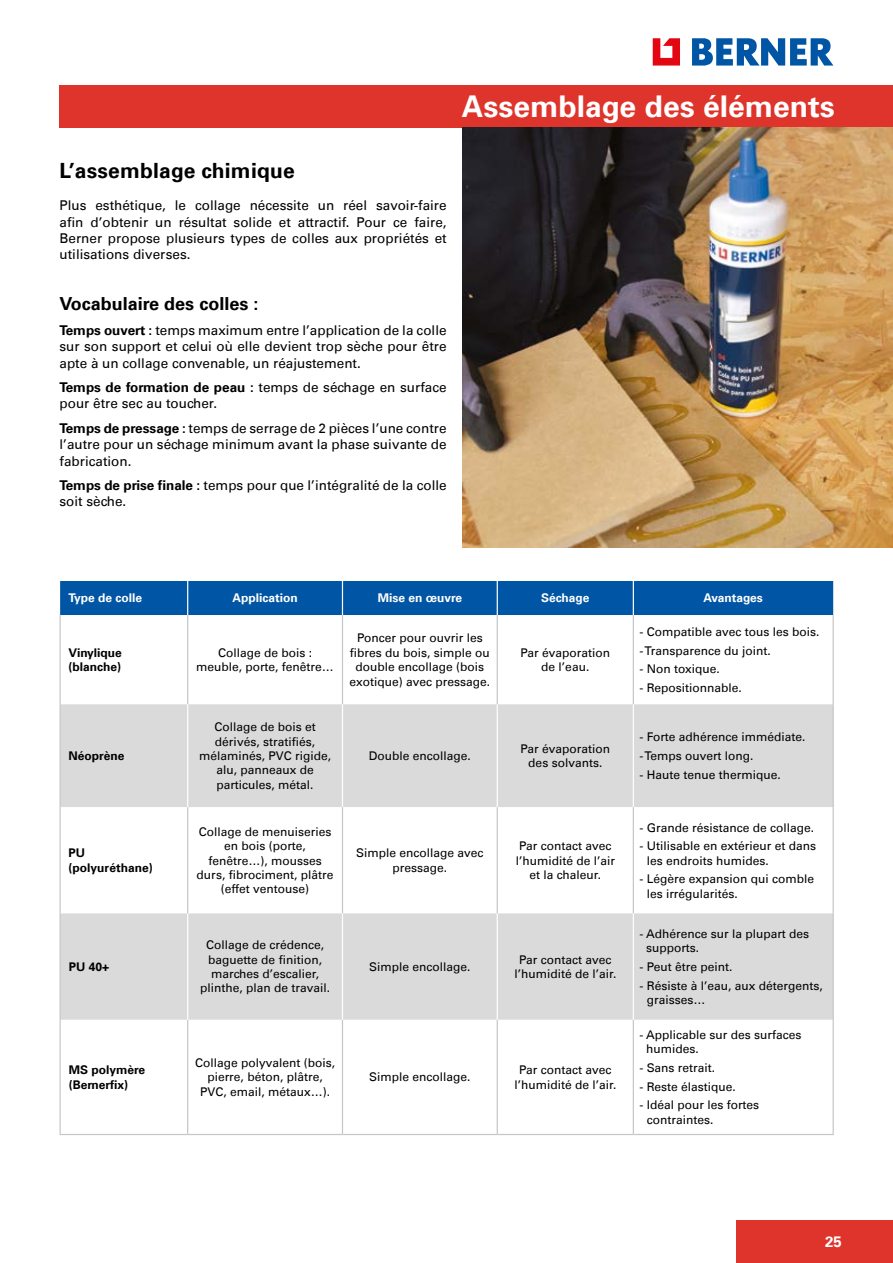
<style>
.page{position:relative;width:893px;height:1263px;background:#fff}
.page>*{position:absolute;margin:0;border:0;box-sizing:border-box;transform-origin:0 0}
.t1{font:700 30px "Univers LT";color:#fff}
.t2{font:700 21px "Univers LT";letter-spacing:.01em;color:#000}
.t3{font:700 18px "Univers LT";color:#000}
.t4{font:700 15px "Univers LT";color:#fff}
.t5{font:13.5px/16.2px "Univers LT";color:#000;text-align:justify}
.t6{font:12px/14.4px "Univers LT";color:#000;text-align:center}
.t7{font:700 12px/14.4px "Univers LT";color:#000}
.t8{font:700 12px "Univers LT";color:#fff}
.s1{font-weight:700}
</style>
<div class="page">
<svg style="left:692px;top:38px;width:141px;height:28px"></svg>
<svg style="left:653px;top:38px;width:27px;height:28px"></svg>
<div style="left:736px;top:1220px;width:157px;height:43px;background:#df342c"></div>
<div style="left:60px;top:85px;width:833px;height:43px;background:#df342c"></div>
<img style="left:463px;top:128px;width:430px;height:419px">
<div style="left:60px;top:581px;width:773px;height:34px;background:#0056a4"></div>
<svg style="left:61px;top:704px;width:772px;height:316px;fill:#dadada"></svg>
<hr style="left:60px;top:615px;width:1px;height:89px;background:#c6c6c6">
<hr style="left:187px;top:615px;width:1px;height:89px;background:#c6c6c6">
<hr style="left:342px;top:615px;width:1px;height:89px;background:#c6c6c6">
<hr style="left:497px;top:615px;width:1px;height:89px;background:#c6c6c6">
<hr style="left:633px;top:615px;width:1px;height:89px;background:#c6c6c6">
<hr style="left:833px;top:615px;width:1px;height:89px;background:#c6c6c6">
<hr style="left:60px;top:704px;width:1px;height:103px;background:#c6c6c6">
<hr style="left:833px;top:704px;width:1px;height:103px;background:#c6c6c6">
<hr style="left:60px;top:807px;width:1px;height:106px;background:#c6c6c6">
<hr style="left:187px;top:807px;width:1px;height:106px;background:#c6c6c6">
<hr style="left:342px;top:807px;width:1px;height:106px;background:#c6c6c6">
<hr style="left:497px;top:807px;width:1px;height:106px;background:#c6c6c6">
<hr style="left:633px;top:807px;width:1px;height:106px;background:#c6c6c6">
<hr style="left:833px;top:807px;width:1px;height:106px;background:#c6c6c6">
<hr style="left:60px;top:913px;width:1px;height:107px;background:#c6c6c6">
<hr style="left:833px;top:913px;width:1px;height:107px;background:#c6c6c6">
<hr style="left:60px;top:1020px;width:1px;height:114px;background:#c6c6c6">
<hr style="left:187px;top:1020px;width:1px;height:114px;background:#c6c6c6">
<hr style="left:342px;top:1020px;width:1px;height:114px;background:#c6c6c6">
<hr style="left:497px;top:1020px;width:1px;height:114px;background:#c6c6c6">
<hr style="left:633px;top:1020px;width:1px;height:114px;background:#c6c6c6">
<hr style="left:833px;top:1020px;width:1px;height:114px;background:#c6c6c6">
<hr style="left:60px;top:1134px;width:128px;height:1px;background:#c6c6c6">
<hr style="left:188px;top:1134px;width:154px;height:1px;background:#c6c6c6">
<hr style="left:342px;top:1134px;width:155px;height:1px;background:#c6c6c6">
<hr style="left:497px;top:1134px;width:136px;height:1px;background:#c6c6c6">
<hr style="left:633px;top:1134px;width:201px;height:1px;background:#c6c6c6">
<hr style="left:187px;top:581px;width:1px;height:34px;background:#fff">
<hr style="left:342px;top:581px;width:1px;height:34px;background:#fff">
<hr style="left:497px;top:581px;width:1px;height:34px;background:#fff">
<hr style="left:633px;top:581px;width:1px;height:34px;background:#fff">
<hr style="left:187px;top:704px;width:1px;height:103px;background:#fff">
<hr style="left:342px;top:704px;width:1px;height:103px;background:#fff">
<hr style="left:497px;top:704px;width:1px;height:103px;background:#fff">
<hr style="left:633px;top:704px;width:1px;height:103px;background:#fff">
<hr style="left:187px;top:913px;width:1px;height:107px;background:#fff">
<hr style="left:342px;top:913px;width:1px;height:107px;background:#fff">
<hr style="left:497px;top:913px;width:1px;height:107px;background:#fff">
<hr style="left:633px;top:913px;width:1px;height:107px;background:#fff">
<h1 class="t1" style="left:462px;top:89px;width:374px">Assemblage des éléments</h1>
<h2 class="t2" style="left:60px;top:158px;width:237px">L’assemblage chimique</h2>
<p class="t5" style="left:60px;top:198px;width:389px">Plus esthétique, le collage nécessite un réel savoir-faire afin d’obtenir un résultat solide et attractif. Pour ce faire, Berner propose plusieurs types de colles aux propriétés et utilisations diverses.</p>
<h3 class="t3" style="left:60px;top:293px;width:200px">Vocabulaire des colles :</h3>
<p class="t5" style="left:60px;top:322px;width:389px"><span class="s1">Temps ouvert :</span> temps maximum entre l’application de la colle sur son support et celui où elle devient trop sèche pour être apte à un collage convenable, un réajustement.</p>
<p class="t5" style="left:60px;top:379px;width:389px"><span class="s1">Temps de formation de peau :</span> temps de séchage en surface pour être sec au toucher.</p>
<p class="t5" style="left:60px;top:420px;width:389px"><span class="s1">Temps de pressage :</span> temps de serrage de 2 pièces l’une contre l’autre pour un séchage minimum avant la phase suivante de fabrication.</p>
<p class="t5" style="left:60px;top:477px;width:389px"><span class="s1">Temps de prise finale :</span> temps pour que l’intégralité de la colle soit sèche.</p>
<p class="t8" style="left:69px;top:591px;width:75px">Type de colle</p>
<p class="t8" style="left:232px;top:591px;width:67px">Application</p>
<p class="t8" style="left:378px;top:591px;width:86px">Mise en œuvre</p>
<p class="t8" style="left:541px;top:591px;width:50px">Séchage</p>
<p class="t8" style="left:704px;top:591px;width:61px">Avantages</p>
<p class="t7" style="left:69px;top:645px;width:55px">Vinylique (blanche)</p>
<p class="t6" style="left:196px;top:645px;width:139px">Collage de bois : meuble, porte, fenêtre…</p>
<p class="t7" style="left:69px;top:749px;width:58px">Néoprène</p>
<p class="t7" style="left:69px;top:846px;width:86px">PU (polyuréthane)</p>
<p class="t6" style="left:199px;top:720px;width:133px">Collage de bois et dérivés, stratifiés, mélaminés, PVC rigide, alu, panneaux de particules, métal.</p>
<p class="t6" style="left:197px;top:824px;width:138px">Collage de menuiseries en bois (porte, fenêtre…), mousses durs, fibrociment, plâtre (effet ventouse)</p>
<p class="t6" style="left:350px;top:631px;width:142px">Poncer pour ouvrir les fibres du bois, simple ou double encollage (bois exotique) avec pressage.</p>
<p class="t6" style="left:520px;top:645px;width:91px">Par évaporation de l’eau.</p>
<p class="t6" style="left:369px;top:749px;width:104px">Double encollage.</p>
<p class="t6" style="left:520px;top:741px;width:91px">Par évaporation des solvants.</p>
<p class="t6" style="left:356px;top:846px;width:129px">Simple encollage avec pressage.</p>
<p class="t6" style="left:516px;top:839px;width:101px">Par contact avec l’humidité de l’air et la chaleur.</p>
<p class="t7" style="left:69px;top:959px;width:42px">PU 40+</p>
<p class="t6" style="left:200px;top:938px;width:132px">Collage de crédence, baguette de finition, marches d’escalier, plinthe, plan de travail.</p>
<p class="t6" style="left:369px;top:959px;width:103px">Simple encollage.</p>
<p class="t6" style="left:514px;top:952px;width:104px">Par contact avec l’humidité de l’air.</p>
<p class="t7" style="left:69px;top:1063px;width:78px">MS polymère (Bernerfix)</p>
<p class="t6" style="left:195px;top:1056px;width:142px">Collage polyvalent (bois, pierre, béton, plâtre,<br>PVC, email, métaux…).</p>
<p class="t6" style="left:369px;top:1070px;width:103px">Simple encollage.</p>
<p class="t6" style="left:514px;top:1063px;width:104px">Par contact avec l’humidité de l’air.</p>
<p class="t6" style="left:639px;top:625px;width:182px">- Compatible avec tous les bois.</p>
<p class="t6" style="left:639px;top:643px;width:133px">- Transparence du joint.</p>
<p class="t6" style="left:639px;top:662px;width:82px">- Non toxique.</p>
<p class="t6" style="left:639px;top:681px;width:104px">- Repositionnable.</p>
<p class="t6" style="left:639px;top:730px;width:168px">- Forte adhérence immédiate.</p>
<p class="t6" style="left:639px;top:749px;width:116px">- Temps ouvert long.</p>
<p class="t6" style="left:639px;top:767px;width:143px">- Haute tenue thermique.</p>
<p class="t6" style="left:639px;top:820px;width:176px">- Grande résistance de collage.</p>
<p class="t6" style="left:647px;top:839px;width:171px;text-align:left;text-indent:-7px">- Utilisable en extérieur et dans les endroits humides.</p>
<p class="t6" style="left:647px;top:872px;width:169px;text-align:left;text-indent:-7px">- Légère expansion qui comble les irrégularités.</p>
<p class="t6" style="left:646px;top:926px;width:165px;text-align:left;text-indent:-7px">- Adhérence sur la plupart des supports.</p>
<p class="t6" style="left:639px;top:959px;width:94px">- Peut être peint.</p>
<p class="t6" style="left:647px;top:978px;width:178px;text-align:left;text-indent:-7px">- Résiste à l’eau, aux détergents, graisses…</p>
<p class="t6" style="left:646px;top:1028px;width:157px;text-align:left;text-indent:-7px">- Applicable sur des surfaces humides.</p>
<p class="t6" style="left:639px;top:1061px;width:77px">- Sans retrait.</p>
<p class="t6" style="left:639px;top:1079px;width:98px">- Reste élastique.</p>
<p class="t6" style="left:647px;top:1098px;width:114px;text-align:left;text-indent:-7px">- Idéal pour les fortes contraintes.</p>
<p class="t4" style="left:825px;top:1233px;width:18px">25</p>
</div>
